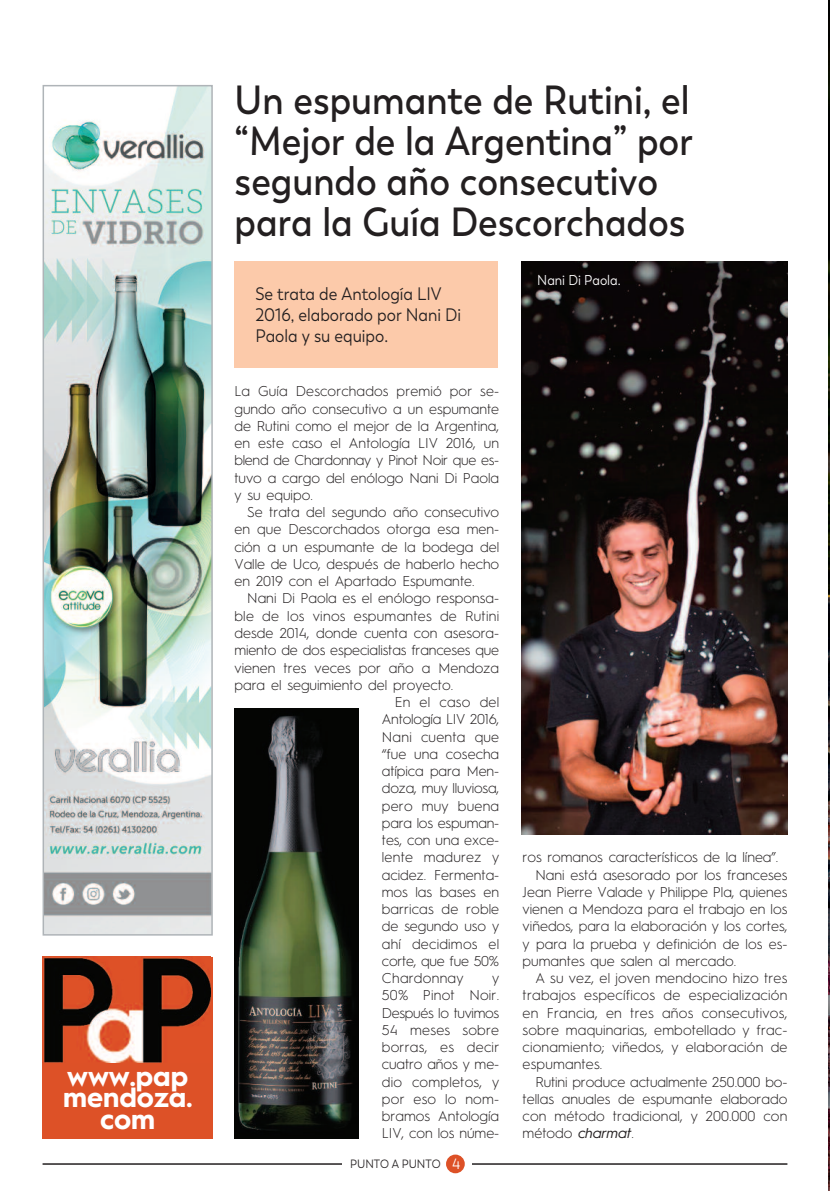
<style>
.page{position:relative;width:830px;height:1191px;background:#fff}
.page>*{position:absolute;margin:0;border:0;box-sizing:border-box;transform-origin:0 0}
.t1{font:600 40.5px/40.5px "Trenda";color:#231f20;scale:.9 1}
.t2{font:700 27.9px/21.3px "Hurme Geometric Sans 1";color:#fff;text-align:center}
.t3{font:18px/21px "Trenda";color:#231f20;scale:.9 1}
.t4{font:300 14.25px/17.2px "Hurme Geometric Sans 1";color:#231f20;text-align:justify}
.t5{font:300 14.25px "Hurme Geometric Sans 1";letter-spacing:.02em;color:#231f20}
.t6{font:14.25px "Trenda";color:#fff;scale:.9 1}
.t7{font:12px "Trenda";color:#231f20;scale:.9 1}
.s1{font-size:15px;color:#fff}
.s2{font-weight:400;font-style:italic}
</style>
<div class="page">
<div style="left:43px;top:957px;width:170px;height:181px;background:#dd5127"></div>
<img style="left:43px;top:957px;width:167px;height:105px">
<img style="left:46px;top:88px;width:164px;height:844px">
<div style="left:43px;top:85px;width:170px;height:850px;border:2px solid #afb4b8"></div>
<hr style="left:43px;top:1163px;width:744px;height:1px;background:#231f20">
<div style="left:341px;top:1148px;width:130px;height:30px;background:#fff"></div>
<div style="left:446px;top:1154px;width:18px;height:19px;background:#dd5127;border-radius:50%"></div>
<img style="left:828px;top:0;width:1px;height:1191px">
<img style="left:521px;top:261px;width:266px;height:573px">
<div style="left:234px;top:262px;width:263px;height:106px;background:#fccaaa"></div>
<img style="left:234px;top:708px;width:124px;height:430px">
<h2 class="t2" style="left:63px;top:1068px;width:131px">www.pap mendoza. com</h2>
<h1 class="t1" style="left:234px;top:83px;width:510px">Un espumante de Rutini, el “Mejor de la Argentina” por segundo año consecutivo para la Guía Descorchados</h1>
<p class="t3" style="left:255px;top:285px;width:230px">Se trata de Antología LIV<br>2016, elaborado por Nani Di<br>Paola y su equipo.</p>
<p class="t4" style="left:234px;top:384px;width:266px">La Guía Descorchados premió por se&shy;gundo año consecutivo a un espumante de Rutini como el mejor de la Argentina, en este caso el Antología LIV 2016, un blend de Chardonnay y Pinot Noir que es&shy;tuvo a cargo del enólogo Nani Di Paola y su equipo.</p>
<p class="t4" style="left:234px;top:505px;width:266px;text-indent:13px">Se trata del segundo año consecutivo en que Descorchados otorga esa men&shy;ción a un espumante de la bodega del Valle de Uco, después de haberlo hecho en 2019 con el Apartado Espumante.</p>
<p class="t4" style="left:247px;top:591px;width:253px">Nani Di Paola es el enólogo responsa-</p>
<p class="t5" style="left:234px;top:611px;width:266px">ble de los vinos espumantes de Rutini</p>
<p class="t4" style="left:234px;top:626px;width:266px">desde 2014, donde cuenta con asesora-</p>
<p class="t4" style="left:234px;top:643px;width:266px">miento de dos especialistas franceses que</p>
<p class="t4" style="left:234px;top:660px;width:266px">vienen tres veces por año a Mendoza</p>
<p class="t4" style="left:234px;top:677px;width:220px">para el seguimiento del proyecto.</p>
<p class="t4" style="left:394px;top:695px;width:106px">En el caso del</p>
<p class="t4" style="left:382px;top:712px;width:119px">Antología LIV 2016,</p>
<p class="t4" style="left:382px;top:729px;width:119px">Nani cuenta que</p>
<p class="t4" style="left:382px;top:746px;width:119px">“fue una cosecha</p>
<p class="t4" style="left:382px;top:764px;width:119px">atípica para Men-</p>
<p class="t4" style="left:382px;top:781px;width:119px">doza, muy lluviosa,</p>
<p class="t4" style="left:382px;top:798px;width:119px">pero muy buena</p>
<p class="t4" style="left:382px;top:815px;width:119px">para los espuman-</p>
<p class="t4" style="left:382px;top:833px;width:119px">tes, con una exce-</p>
<p class="t4" style="left:382px;top:850px;width:119px">lente madurez y</p>
<p class="t4" style="left:382px;top:867px;width:119px">acidez. Fermenta-</p>
<p class="t4" style="left:382px;top:884px;width:119px">mos las bases en</p>
<p class="t4" style="left:382px;top:902px;width:119px">barricas de roble</p>
<p class="t4" style="left:382px;top:919px;width:119px">de segundo uso y</p>
<p class="t4" style="left:382px;top:936px;width:119px">ahí decidimos el</p>
<p class="t4" style="left:382px;top:953px;width:119px">corte, que fue 50%</p>
<p class="t4" style="left:382px;top:971px;width:83px">Chardonnay</p>
<p class="t4" style="left:382px;top:971px;width:119px;text-indent:110px">y 50% Pinot Noir.<br>Después lo tuvimos 54 meses sobre borras, es decir cuatro años y me&shy;dio completos, y por eso lo nom&shy;bramos Antología LIV, con los núme-</p>
<p class="t7" style="left:350px;top:1158px;width:124px">PUNTO A PUNTO <span class="s1">4</span></p>
<p class="t6" style="left:537px;top:275px;width:94px">Nani Di Paola.</p>
<p class="t4" style="left:522px;top:850px;width:257px">ros romanos característicos de la línea”.</p>
<p class="t4" style="left:535px;top:867px;width:253px">Nani está asesorado por los franceses</p>
<p class="t4" style="left:522px;top:884px;width:266px">Jean Pierre Valade y Philippe Pla, quienes</p>
<p class="t4" style="left:522px;top:902px;width:266px">vienen a Mendoza para el trabajo en los</p>
<p class="t4" style="left:522px;top:919px;width:266px">viñedos, para la elaboración y los cortes,</p>
<p class="t4" style="left:522px;top:936px;width:266px">y para la prueba y definición de los es-</p>
<p class="t4" style="left:522px;top:953px;width:215px">pumantes que salen al mercado.</p>
<p class="t4" style="left:535px;top:971px;width:253px">A su vez, el joven mendocino hizo tres</p>
<p class="t4" style="left:522px;top:988px;width:266px">trabajos específicos de especialización</p>
<p class="t4" style="left:522px;top:1005px;width:266px">en Francia, en tres años consecutivos,</p>
<p class="t4" style="left:522px;top:1022px;width:266px">sobre maquinarias, embotellado y frac-</p>
<p class="t4" style="left:522px;top:1040px;width:266px">cionamiento; viñedos, y elaboración de</p>
<p class="t4" style="left:522px;top:1057px;width:81px">espumantes.</p>
<p class="t4" style="left:535px;top:1074px;width:253px">Rutini produce actualmente 250.000 bo-</p>
<p class="t4" style="left:522px;top:1091px;width:266px">tellas anuales de espumante elaborado</p>
<p class="t4" style="left:522px;top:1109px;width:266px">con método tradicional, y 200.000 con</p>
<p class="t4" style="left:522px;top:1126px;width:113px">método <span class="s2">charmat</span>.</p>
</div>
